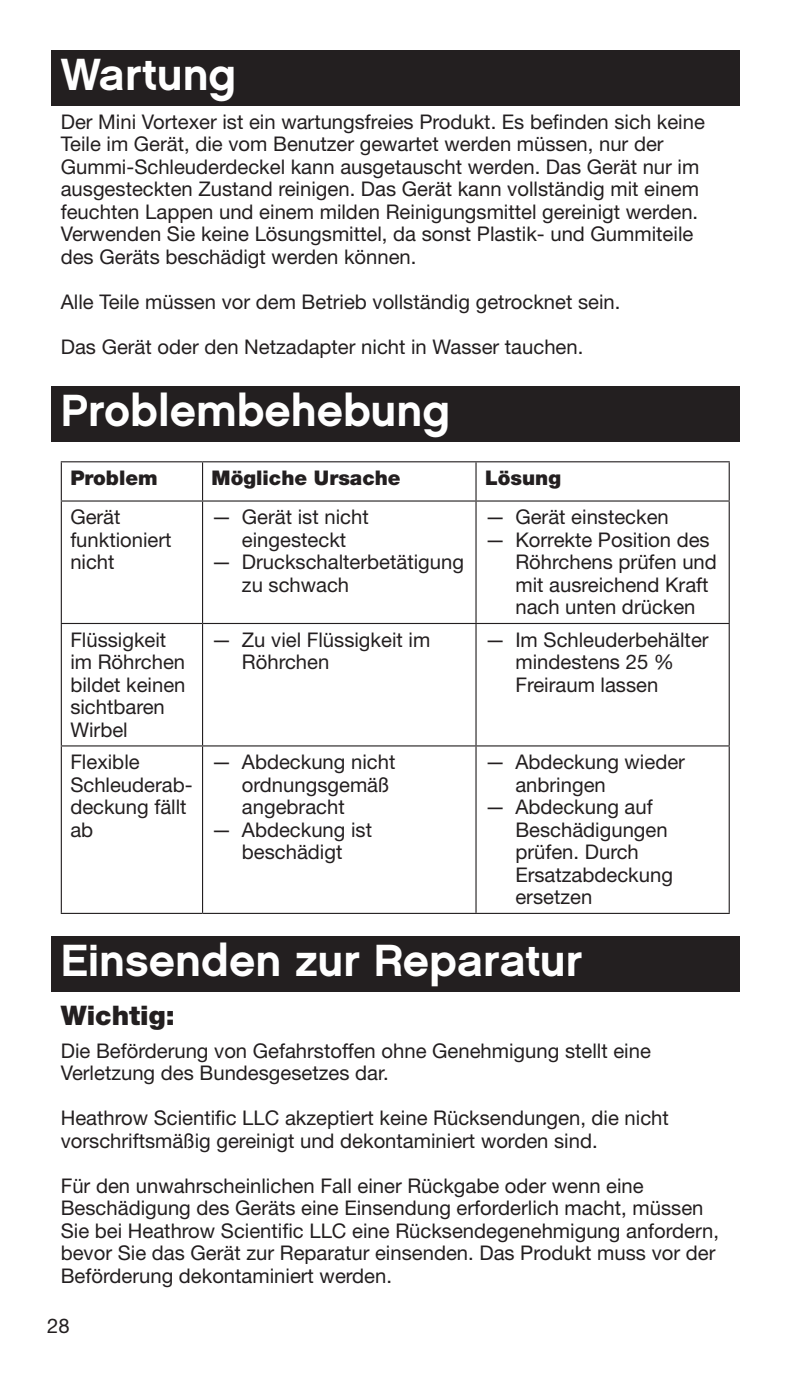
<style>
.page{position:relative;width:790px;height:1377px;background:#fff}
.page>*{position:absolute;margin:0;border:0;box-sizing:border-box;transform-origin:0 0}
.t1{font:45px "Chalet New York Nineteen Sixty";color:#fff}
.t2{font:900 27px "Helvetica Neue LT Std";color:#231f20}
.t3{font:20.25px/22.5px "Helvetica Neue LT Std";color:#231f20}
.t4{font:900 20.25px "Helvetica Neue LT Std";color:#231f20}
</style>
<div class="page">
<div style="left:51px;top:51px;width:688px;height:55px;background:#231f20"></div>
<div style="left:51px;top:387px;width:688px;height:55px;background:#231f20"></div>
<div style="left:51px;top:937px;width:688px;height:55px;background:#231f20"></div>
<hr style="left:61px;top:502px;width:1px;height:121px;background:#231f20">
<hr style="left:202px;top:502px;width:1px;height:121px;background:#231f20">
<hr style="left:475px;top:502px;width:1px;height:121px;background:#231f20">
<hr style="left:728px;top:502px;width:2px;height:121px;background:#231f20">
<hr style="left:61px;top:624px;width:1px;height:121px;background:#231f20">
<hr style="left:202px;top:624px;width:1px;height:121px;background:#231f20">
<hr style="left:475px;top:624px;width:1px;height:121px;background:#231f20">
<hr style="left:728px;top:624px;width:2px;height:121px;background:#231f20">
<hr style="left:61px;top:747px;width:1px;height:166px;background:#231f20">
<hr style="left:202px;top:747px;width:1px;height:166px;background:#231f20">
<hr style="left:475px;top:747px;width:1px;height:166px;background:#231f20">
<hr style="left:728px;top:747px;width:2px;height:166px;background:#231f20">
<hr style="left:61px;top:461px;width:141px;height:1px;background:#231f20">
<hr style="left:61px;top:462px;width:1px;height:38px;background:#231f20">
<hr style="left:202px;top:461px;width:274px;height:1px;background:#231f20">
<hr style="left:202px;top:462px;width:1px;height:38px;background:#231f20">
<hr style="left:476px;top:461px;width:254px;height:1px;background:#231f20">
<hr style="left:475px;top:462px;width:1px;height:38px;background:#231f20">
<hr style="left:728px;top:462px;width:2px;height:38px;background:#231f20">
<hr style="left:61px;top:500px;width:141px;height:2px;background:#231f20">
<hr style="left:202px;top:500px;width:274px;height:2px;background:#231f20">
<hr style="left:476px;top:500px;width:254px;height:2px;background:#231f20">
<hr style="left:61px;top:623px;width:141px;height:1px;background:#231f20">
<hr style="left:202px;top:623px;width:274px;height:1px;background:#231f20">
<hr style="left:476px;top:623px;width:254px;height:1px;background:#231f20">
<hr style="left:61px;top:745px;width:141px;height:2px;background:#231f20">
<hr style="left:202px;top:745px;width:274px;height:2px;background:#231f20">
<hr style="left:476px;top:745px;width:254px;height:2px;background:#231f20">
<hr style="left:61px;top:913px;width:141px;height:1px;background:#231f20">
<hr style="left:202px;top:913px;width:274px;height:1px;background:#231f20">
<hr style="left:476px;top:913px;width:254px;height:1px;background:#231f20">
<h1 class="t1" style="left:61px;top:47px;width:177px">Wartung</h1>
<p class="t3" style="left:61px;top:110px;width:645px">Der Mini Vortexer ist ein wartungsfreies Produkt. Es befinden sich keine Teile im Gerät, die vom Benutzer gewartet werden müssen, nur der Gummi-Schleuderdeckel kann ausgetauscht werden. Das Gerät nur im ausgesteckten Zustand reinigen. Das Gerät kann vollständig mit einem feuchten Lappen und einem milden Reinigungsmittel gereinigt werden.<br>Verwenden Sie keine Lösungsmittel, da sonst Plastik- und Gummiteile des Geräts beschädigt werden können.</p>
<p class="t3" style="left:61px;top:290px;width:561px">Alle Teile müssen vor dem Betrieb vollständig getrocknet sein.</p>
<p class="t3" style="left:61px;top:335px;width:524px">Das Gerät oder den Netzadapter nicht in Wasser tauchen.</p>
<h1 class="t1" style="left:61px;top:383px;width:391px">Problembehebung</h1>
<p class="t4" style="left:70px;top:466px;width:89px">Problem</p>
<p class="t4" style="left:211px;top:466px;width:191px">Mögliche Ursache</p>
<p class="t4" style="left:485px;top:466px;width:78px">Lösung</p>
<p class="t3" style="left:70px;top:506px;width:103px">Gerät funktioniert nicht</p>
<p class="t3" style="left:211px;top:506px;width:159px;text-align:center">— Gerät ist nicht eingesteckt</p>
<p class="t3" style="left:485px;top:506px;width:185px">— Gerät einstecken</p>
<p class="t3" style="left:515px;top:528px;width:203px;text-indent:-30px">— Korrekte Position des<br>Röhrchens prüfen und mit ausreichend Kraft nach unten drücken</p>
<p class="t3" style="left:242px;top:551px;width:224px;text-indent:-30px">— Druckschalterbetätigung zu schwach</p>
<p class="t3" style="left:70px;top:628px;width:117px">Flüssigkeit im Röhrchen bildet keinen sichtbaren<br>Wirbel</p>
<p class="t3" style="left:242px;top:628px;width:190px;text-indent:-30px">— Zu viel Flüssigkeit im<br>Röhrchen</p>
<p class="t3" style="left:515px;top:628px;width:195px;text-indent:-30px">— Im Schleuderbehälter mindestens 25 %<br>Freiraum lassen</p>
<p class="t3" style="left:70px;top:751px;width:124px">Flexible<br>Schleuderab&shy;deckung fällt ab</p>
<p class="t3" style="left:242px;top:751px;width:155px;text-indent:-30px">— Abdeckung nicht ordnungsgemäß angebracht</p>
<p class="t3" style="left:515px;top:751px;width:171px;text-indent:-30px">— Abdeckung wieder anbringen</p>
<p class="t3" style="left:515px;top:796px;width:159px;text-indent:-30px">— Abdeckung auf<br>Beschädigungen prüfen. Durch<br>Ersatzabdeckung ersetzen</p>
<p class="t3" style="left:211px;top:818px;width:162px;text-align:center">— Abdeckung ist beschädigt</p>
<h1 class="t1" style="left:61px;top:933px;width:523px">Einsenden zur Reparatur</h1>
<h2 class="t2" style="left:61px;top:999px;width:116px">Wichtig:</h2>
<p class="t3" style="left:61px;top:1039px;width:591px">Die Beförderung von Gefahrstoffen ohne Genehmigung stellt eine<br>Verletzung des Bundesgesetzes dar.</p>
<p class="t3" style="left:61px;top:1106px;width:609px">Heathrow Scientific LLC akzeptiert keine Rücksendungen, die nicht vorschriftsmäßig gereinigt und dekontaminiert worden sind.</p>
<p class="t3" style="left:61px;top:1174px;width:660px">Für den unwahrscheinlichen Fall einer Rückgabe oder wenn eine Beschädigung des Geräts eine Einsendung erforderlich macht, müssen Sie bei Heathrow Scientific LLC eine Rücksendegenehmigung anfordern, bevor Sie das Gerät zur Reparatur einsenden. Das Produkt muss vor der Beförderung dekontaminiert werden.</p>
<p class="t3" style="left:47px;top:1314px;width:24px">28</p>
</div>
